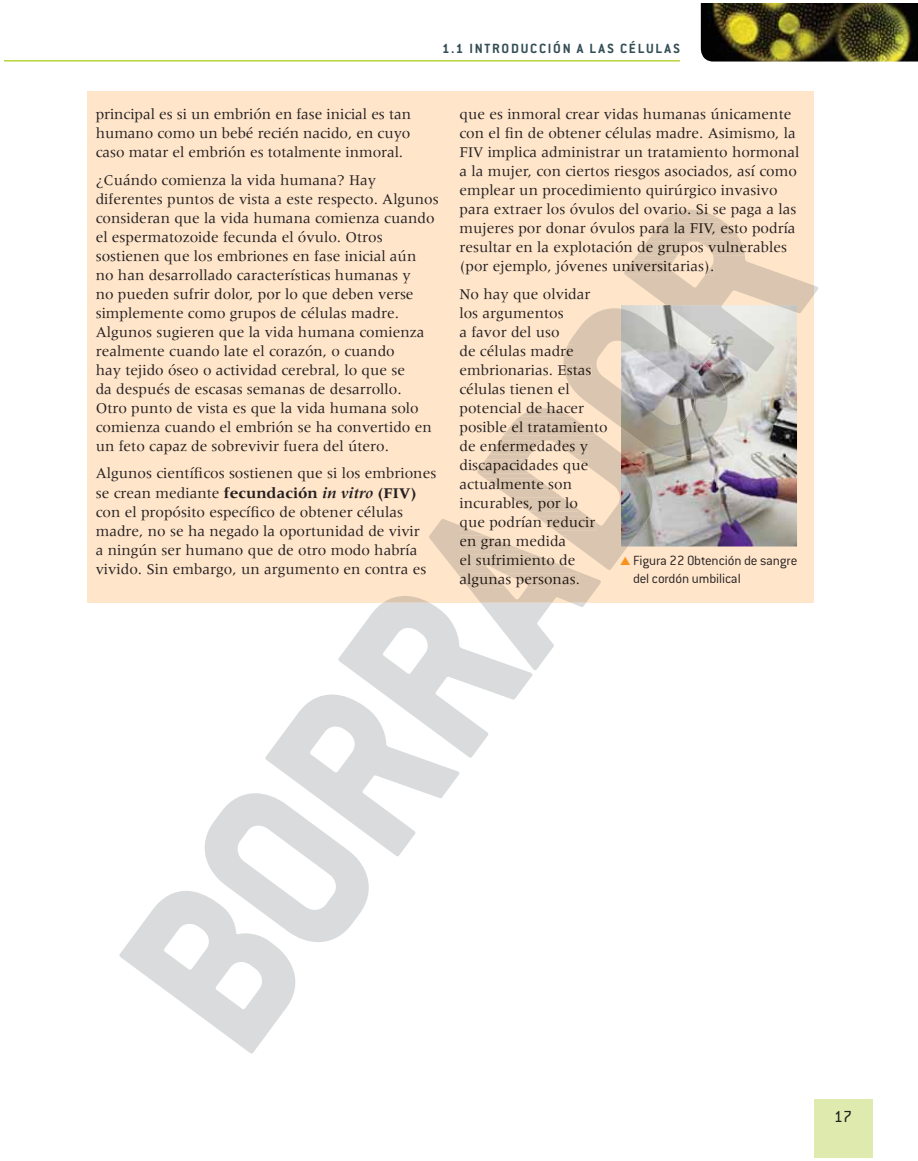
<style>
.page{position:relative;width:918px;height:1161px;background:#fff}
.page>*{position:absolute;margin:0;border:0;box-sizing:border-box;transform-origin:0 0}
.t1{font:17.55px "Conduit ITC Std";color:#231f20}
.t2{font:15.45px/19px "Meridien LT Std";color:#231f20}
.t3{font:15.45px "Meridien LT Std";color:#211710}
.t4{font:300 14.7px/17.5px "Conduit ITC Std";letter-spacing:-.01em;color:#231f20}
.t5{font:700 14.7px "Conduit ITC Std";letter-spacing:.12em;color:#344e55}
.s1{font-weight:700}
.s2{font-weight:700;font-style:italic}
.s3{color:#211710}
.s4{color:#f7931d}
</style>
<div class="page">
<div style="left:87px;top:91px;width:727px;height:512px;background:#ffe5ca"></div>
<div style="left:814px;top:1100px;width:58px;height:58px;background:#deeaae"></div>
<hr style="left:4px;top:60px;width:676px;height:2px;background:#b3d334">
<img style="left:701px;top:3px;width:217px;height:59px">
<svg style="left:119px;top:603px;width:414px;height:451px"></svg>
<svg style="left:383px;top:210px;width:435px;height:460px"></svg>
<img style="left:666px;top:305px;width:131px;height:66px">
<p class="t5" style="left:442px;top:43px;width:239px">1.1 INTRODUCCIÓN A LAS CÉLULAS</p>
<p class="t2" style="left:96px;top:105px;width:317px;text-align:justify">principal es si un embrión en fase inicial es tan humano como un bebé recién nacido, en cuyo caso matar el embrión es totalmente inmoral.</p>
<p class="t2" style="left:96px;top:171px;width:344px">¿Cuándo comienza la vida humana? Hay diferentes puntos de vista a este respecto. Algunos consideran que la vida humana comienza cuando el espermatozoide fecunda el óvulo. Otros sostienen que los embriones en fase inicial aún<br>no han desarrollado características humanas y<br>no pueden sufrir dolor, por lo que deben verse simplemente como grupos de células madre.<br>Algunos sugieren que la vida humana comienza realmente cuando late el corazón, o cuando<br>hay tejido óseo o actividad cerebral, lo que se<br>da después de escasas semanas de desarrollo.<br>Otro punto de vista es que la vida humana solo comienza cuando el embrión se ha convertido en un feto capaz de sobrevivir fuera del útero.</p>
<p class="t2" style="left:96px;top:465px;width:342px">Algunos científicos sostienen que si los embriones se crean mediante <span class="s1">fecundación</span> <span class="s2">in vitro</span> <span class="s1">(FIV) </span>con el propósito específico de obtener células madre, no se ha negado la oportunidad de vivir<br>a ningún ser humano que de otro modo habría vivido. Sin embargo, un argumento en contra es</p>
<p class="t2" style="left:459px;top:105px;width:342px">que es inmoral crear vidas humanas únicamente con el fin de obtener células madre. Asimismo, la FIV implica administrar un tratamiento hormonal a la mujer, con ciertos riesgos asociados, así como emplear un procedimiento quirúrgico invasivo para extraer los óvulos del ov<span class="s3">ario. Si s</span>e paga a las mujeres por donar óvulos p<span class="s3">ara la FIV, est</span>o podría resultar en la explotación <span class="s3">de grupos vulne</span>rables (por ejemplo, jóvenes u<span class="s3">niversitarias).</span></p>
<p class="t2" style="left:459px;top:285px;width:150px">No hay que olvidar los argumentos<br>a favor del uso<br>de células mad<span class="s3">re </span>embrionarias. <span class="s3">Estas </span>células tienen e<span class="s3">l </span>potencia<span class="s3">l de hac</span>er posibl<span class="s3">e el tratamient</span>o de e<span class="s3">nfermedades y </span>di<span class="s3">scapacidades que </span>act<span class="s3">ualmente s</span>on incurab<span class="s3">les, por lo<br>qu</span>e podría<span class="s3">n reducir en gran m</span>edida<br><span class="s3">el sufrimiento d</span>e</p>
<p class="t4" style="left:633px;top:553px;width:166px;text-indent:-13px"><span class="s4">▲</span> Figura 22 Obtención de sangre del cordón umbilical</p>
<p class="t3" style="left:459px;top:573px;width:122px">algunas personas.</p>
<p class="t1" style="left:834px;top:1110px;width:19px">17</p>
</div>
